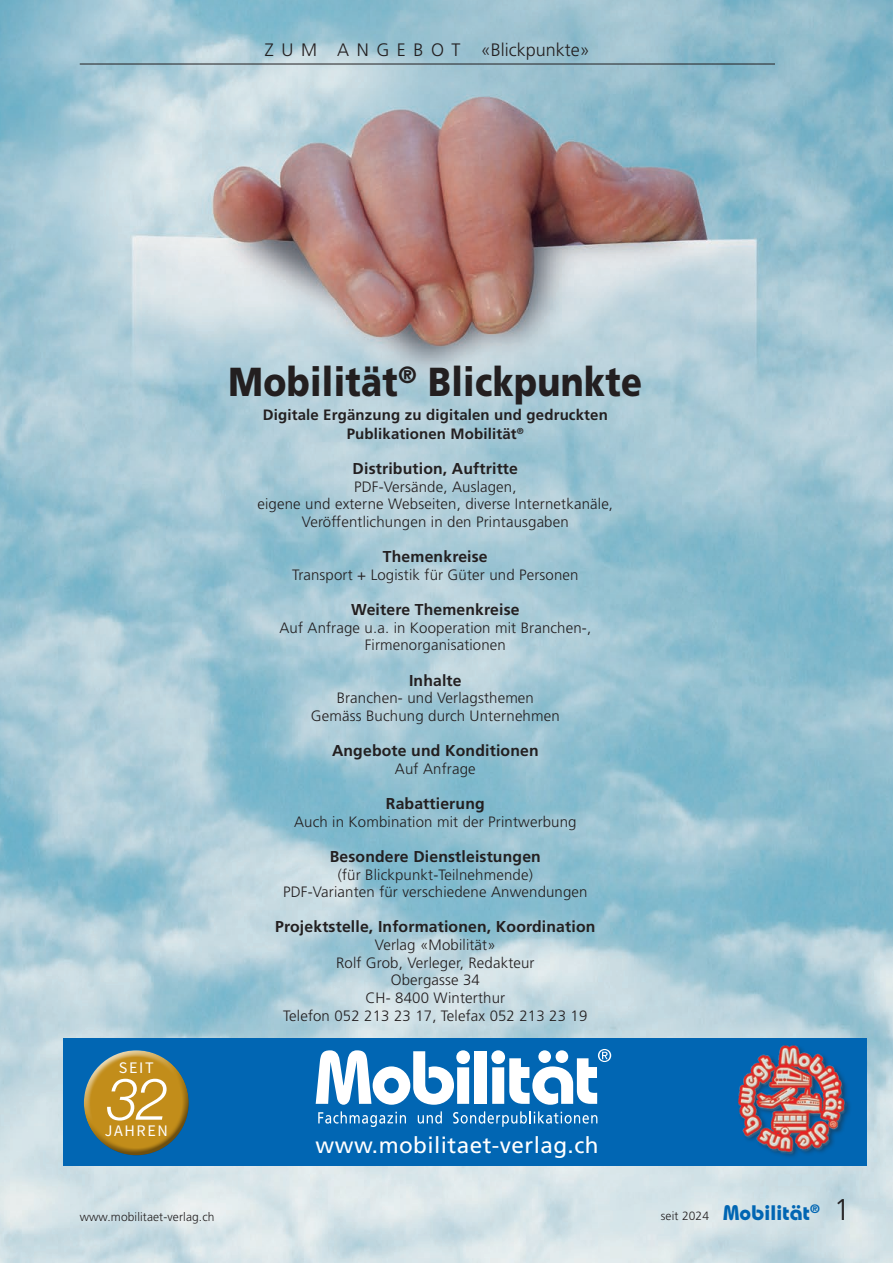
<style>
.page{position:relative;width:893px;height:1263px;background:#fff}
.page>*{position:absolute;margin:0;border:0;box-sizing:border-box;transform-origin:0 0}
.t1{font:italic 300 58.05px "Helvetica Neue LT Pro";color:#fff}
.t2{font:900 40.5px "Frutiger LT Std";letter-spacing:.01em;color:#231f20;scale:.85 1}
.t3{font:300 30px "Frutiger LT Std";color:#231f20}
.t4{font:22.5px "Frutiger LT Std";letter-spacing:.02em;color:#fff}
.t5{font:700 21px "Bauhaus Std";letter-spacing:.01em;color:#0166b3}
.t6{font:300 18px "Frutiger LT Std";color:#231f20}
.t7{font:16.05px "Source Sans Pro";letter-spacing:.1em;color:#fff}
.t8{font:700 15.75px "Frutiger LT Std";letter-spacing:.01em;color:#231f20}
.t9{font:300 15px/17.7px "Frutiger LT Std";letter-spacing:.01em;color:#231f20;text-align:center}
.t10{font:700 15px/19.2px "Frutiger LT Std";letter-spacing:.01em;color:#231f20;text-align:center}
.t11{font:300 12px "Frutiger LT Std";letter-spacing:.01em;color:#231f20}
.s1{font-family:"Frutiger LT Std";font-weight:300;font-size:12px;color:#231f20}
</style>
<div class="page">
<img style="left:0;top:0;width:893px;height:1263px">
<div style="left:63px;top:1038px;width:804px;height:128px;background:#0166b3"></div>
<div style="left:82px;top:1050px;width:105px;height:82px;background:#fff;opacity:.75"></div>
<div style="left:84px;top:1067px;width:106px;height:91px;background:#231f20;opacity:.5"></div>
<svg style="left:318px;top:1111px;width:88px;height:16px"></svg>
<svg style="left:418px;top:1111px;width:24px;height:12px"></svg>
<svg style="left:453px;top:1111px;width:144px;height:16px"></svg>
<svg style="left:316px;top:1050px;width:154px;height:55px"></svg>
<div style="left:475px;top:1051px;width:12px;height:53px;background:#fff"></div>
<svg style="left:491px;top:1049px;width:120px;height:56px"></svg>
<div style="left:737px;top:1044px;width:115px;height:116px;background:#231f20;opacity:.5"></div>
<img style="left:738px;top:1045px;width:108px;height:109px">
<hr style="left:80px;top:64px;width:695px;height:1px;background:#231f20">
<p class="t6" style="left:265px;top:40px;width:326px">Z U M A N G E B O T «Blickpunkte»</p>
<p class="t7" style="left:119px;top:1057px;width:36px">SEIT</p>
<h1 class="t1" style="left:107px;top:1064px;width:63px">32</h1>
<p class="t7" style="left:105px;top:1120px;width:65px">JAHREN</p>
<h2 class="t2" style="left:229px;top:358px;width:488px">Mobilität<sup>®</sup> Blickpunkte</h2>
<p class="t10" style="left:263px;top:405px;width:347px">Digitale Ergänzung zu digitalen und gedruckten<br>Publikationen Mobilität<sup>®</sup></p>
<p class="t8" style="left:353px;top:459px;width:167px">Distribution, Auftritte</p>
<p class="t9" style="left:258px;top:478px;width:357px">PDF-Versände, Auslagen,<br>eigene und externe Webseiten, diverse Internetkanäle,<br>Veröffentlichungen in den Printausgaben</p>
<p class="t8" style="left:383px;top:548px;width:106px">Themenkreise</p>
<p class="t9" style="left:292px;top:566px;width:288px">Transport + Logistik für Güter und Personen</p>
<p class="t8" style="left:351px;top:600px;width:170px">Weitere Themenkreise</p>
<p class="t9" style="left:279px;top:619px;width:313px">Auf Anfrage u.a. in Kooperation mit Branchen-,<br>Firmenorganisationen</p>
<p class="t8" style="left:409px;top:671px;width:54px">Inhalte</p>
<p class="t9" style="left:311px;top:689px;width:250px">Branchen- und Verlagsthemen<br>Gemäss Buchung durch Unternehmen</p>
<p class="t8" style="left:332px;top:741px;width:208px">Angebote und Konditionen</p>
<p class="t9" style="left:395px;top:760px;width:82px">Auf Anfrage</p>
<p class="t8" style="left:386px;top:794px;width:100px">Rabattierung</p>
<p class="t9" style="left:294px;top:813px;width:284px">Auch in Kombination mit der Printwerbung</p>
<p class="t8" style="left:330px;top:847px;width:213px">Besondere Dienstleistungen</p>
<p class="t9" style="left:283px;top:866px;width:306px">(für Blickpunkt-Teilnehmende)<br>PDF-Varianten für verschiedene Anwendungen</p>
<p class="t8" style="left:275px;top:918px;width:322px">Projektstelle, Informationen, Koordination</p>
<p class="t9" style="left:283px;top:936px;width:306px">Verlag «Mobilität»<br>Rolf Grob, Verleger, Redakteur<br>Obergasse 34<br>CH- 8400 Winterthur<br>Telefon 052 213 23 17, Telefax 052 213 23 19</p>
<h3 class="t4" style="left:316px;top:1132px;width:284px">www.mobilitaet-verlag.ch</h3>
<p class="t11" style="left:80px;top:1210px;width:136px">www.mobilitaet-verlag.ch</p>
<h3 class="t5" style="left:661px;top:1199px;width:161px"><span class="s1">seit 2024</span> Mobilität<sup>®</sup></h3>
<h3 class="t3" style="left:834px;top:1192px;width:18px">1</h3>
</div>
